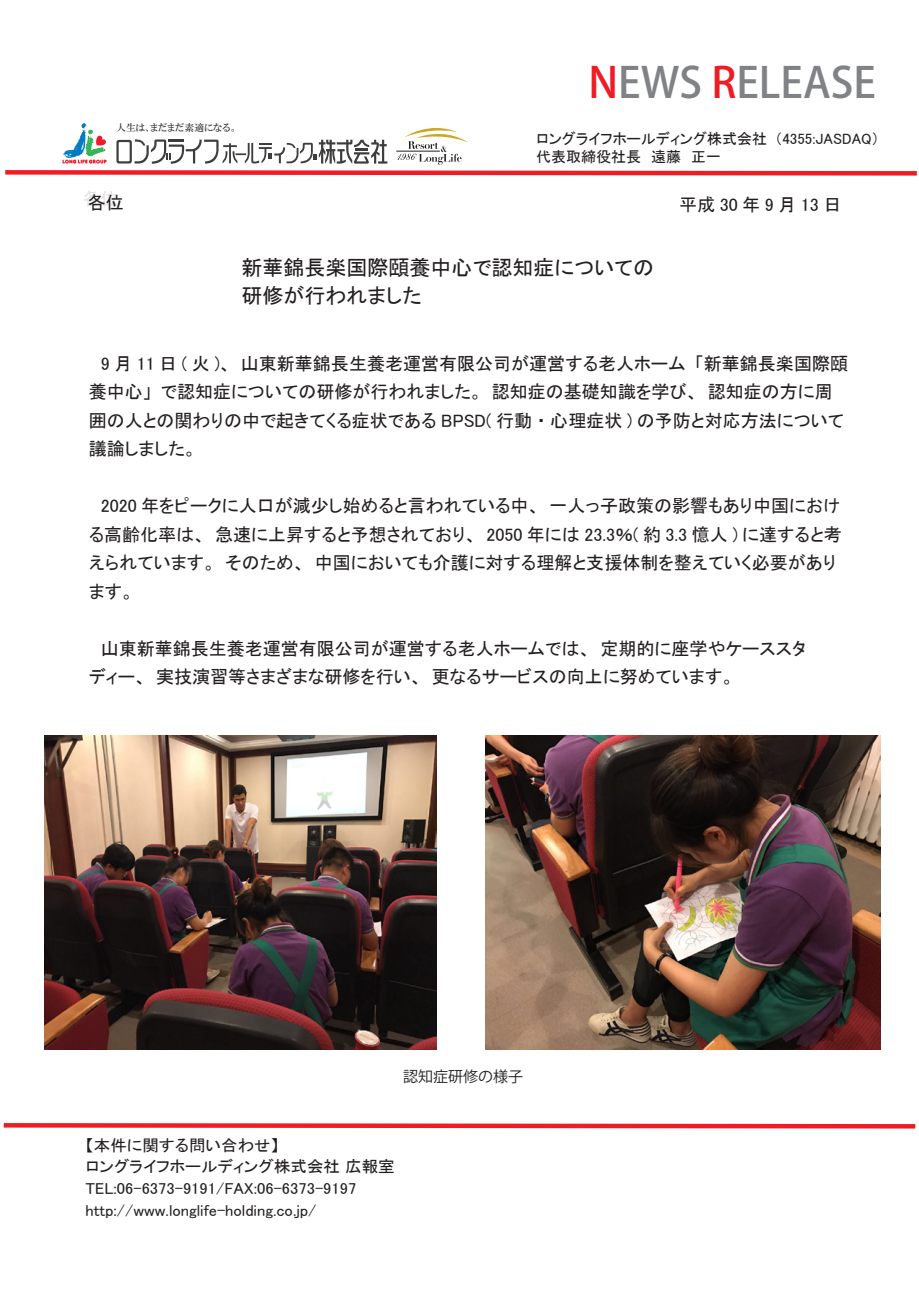
<style>
.page{position:relative;width:919px;height:1289px;background:#fff}
.page>*{position:absolute;margin:0;border:0;box-sizing:border-box;transform-origin:0 0}
.t1{font:700 42px "Adobe Fan Heiti Std";color:#808285}
.t2{font:21px/28.5px "MS P Gothic";color:#231f20}
.t3{font:18px/28.5px "MS P Gothic";color:#231f20}
.t4{font:18px "MS P Gothic";letter-spacing:.25em;color:#231f20}
.t5{font:15.9px/21.8px "MS P Gothic";color:#231f20;scale:1.04 1}
.t6{font:15px/18px "MS P Gothic";color:#231f20}
.t7{font:15px "Koz Go Pr 6 N";color:#231f20}
.t8{font:9.75px "HGP Mincho B";letter-spacing:.03em;color:#312f30}
.s1{color:#ee1d23}
</style>
<div class="page">
<svg style="left:3px;top:1123px;width:913px;height:6px;background:#f25559"></svg>
<svg style="left:5px;top:123px;width:912px;height:53px"></svg>
<hr style="left:396px;top:151px;width:44px;height:1px;background:#231f20">
<img style="left:45px;top:735px;width:392px;height:314px">
<img style="left:485px;top:735px;width:395px;height:314px">
<p class="t8" style="left:116px;top:123px;width:123px">人生は、まだまだ素適になる。</p>
<h1 class="t1" style="left:588px;top:57px;width:289px"><span class="s1">N</span>EWS <span class="s1">R</span>ELEASE</h1>
<p class="t6" style="left:536px;top:129px;width:345px">ロングライフホールディング株式会社（4355:JASDAQ）代表取締役社長　遠藤　正一</p>
<p class="t3" style="left:83px;top:184px;width:38px">各位</p>
<p class="t4" style="left:679px;top:195px;width:164px">平成30年9月13日</p>
<p class="t3" style="left:88px;top:188px;width:38px">各位</p>
<p class="t2" style="left:241px;top:253px;width:414px">新華錦長楽国際頤養中心で認知症についての研修が行われました</p>
<p class="t3" style="left:89px;top:349px;width:760px">　9 月 11 日 ( 火 )、山東新華錦長生養老運営有限公司が運営する老人ホーム「新華錦長楽国際頤養中心」で認知症についての研修が行われました。認知症の基礎知識を学び、認知症の方に周囲の人との関わりの中で起きてくる症状である BPSD( 行動・心理症状 ) の予防と対応方法について議論しました。</p>
<p class="t3" style="left:89px;top:491px;width:754px">　2020 年をピークに人口が減少し始めると言われている中、一人っ子政策の影響もあり中国における高齢化率は、急速に上昇すると予想されており、 2050 年には 23.3％( 約 3.3 憶人 ) に達すると考えられています。そのため、中国においても介護に対する理解と支援体制を整えていく必要があります。</p>
<p class="t3" style="left:89px;top:634px;width:718px;text-indent:12px">山東新華錦長生養老運営有限公司が運営する老人ホームでは、定期的に座学やケーススタディー、実技演習等さまざまな研修を行い、更なるサービスの向上に努めています。</p>
<p class="t7" style="left:403px;top:1068px;width:121px">認知症研修の様子</p>
<p class="t5" style="left:86px;top:1133px;width:299px">【本件に関する問い合わせ】<br>ロングライフホールディング株式会社 広報室<br>TEL:06-6373-9191/FAX:06-6373-9197 http://www.longlife-holding.co.jp/</p>
</div>
